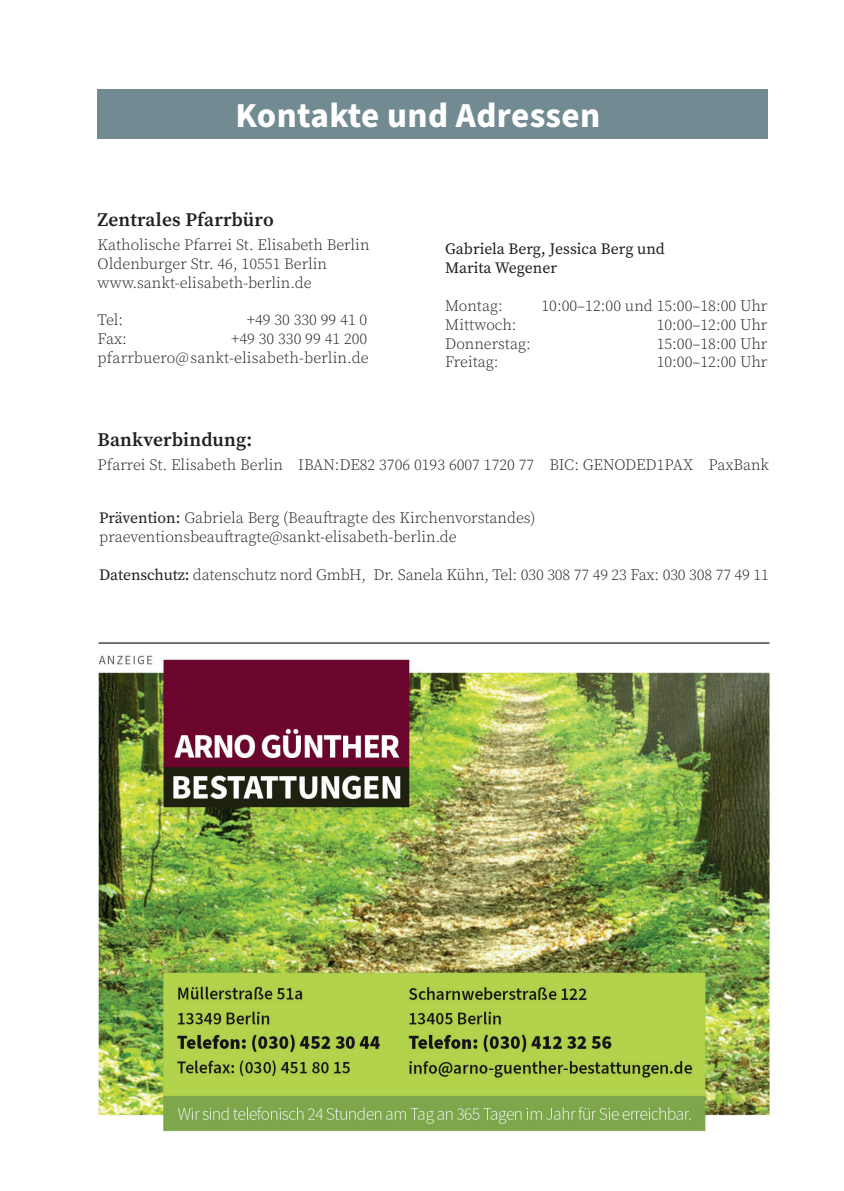
<style>
.page{position:relative;width:844px;height:1191px;background:#fff}
.page>*{position:absolute;margin:0;border:0;box-sizing:border-box;transform-origin:0 0}
.t1{font:700 35px "Source Sans Pro";letter-spacing:.01em;color:#fff}
.t2{font:600 19.25px "Source Serif Pro";letter-spacing:.01em;color:#231f20}
.t3{font:300 15.75px/18.9px "Source Serif Pro";color:#231f20}
.t4{font:15.75px/18.9px "Source Serif Pro";color:#231f20}
.s1{font-weight:400}
</style>
<div class="page">
<div style="left:98px;top:89px;width:669px;height:49px;background:#728a92"></div>
<img style="left:98px;top:642px;width:671px;height:490px">
<h1 class="t1" style="left:235px;top:92px;width:366px">Kontakte und Adressen</h1>
<p class="t2" style="left:98px;top:206px;width:178px">Zentrales Pfarrbüro</p>
<p class="t3" style="left:98px;top:235px;width:273px">Katholische Pfarrei St. Elisabeth Berlin<br>Oldenburger Str. 46, 10551 Berlin www.sankt-elisabeth-berlin.de</p>
<p class="t3" style="left:98px;top:311px;width:27px">Tel:</p>
<p class="t3" style="left:246px;top:311px;width:122px">+49 30 330 99 41 0</p>
<p class="t3" style="left:98px;top:330px;width:31px">Fax:</p>
<p class="t3" style="left:98px;top:330px;width:272px;text-align:right">+49 30 330 99 41 200 pfarrbuero@sankt-elisabeth-berlin.de</p>
<p class="t4" style="left:445px;top:239px;width:221px">Gabriela Berg, Jessica Berg und<br>Marita Wegener</p>
<p class="t3" style="left:445px;top:296px;width:59px">Montag:</p>
<p class="t3" style="left:541px;top:296px;width:227px">10:00–12:00 und 15:00–18:00 Uhr</p>
<p class="t3" style="left:445px;top:315px;width:73px">Mittwoch:</p>
<p class="t3" style="left:656px;top:315px;width:112px">10:00–12:00 Uhr</p>
<p class="t3" style="left:445px;top:334px;width:87px">Donnerstag:</p>
<p class="t3" style="left:656px;top:334px;width:112px">15:00–18:00 Uhr</p>
<p class="t3" style="left:445px;top:353px;width:55px">Freitag:</p>
<p class="t3" style="left:656px;top:353px;width:112px">10:00–12:00 Uhr</p>
<p class="t2" style="left:98px;top:427px;width:156px">Bankverbindung:</p>
<p class="t3" style="left:98px;top:456px;width:672px">Pfarrei St. Elisabeth Berlin IBAN:DE82 3706 0193 6007 1720 77 BIC: GENODED1PAX PaxBank</p>
<p class="t3" style="left:99px;top:509px;width:437px"><span class="s1">Prävention:</span> Gabriela Berg (Beauftragte des Kirchenvorstandes) praeventionsbeauftragte@sankt-elisabeth-berlin.de</p>
<p class="t3" style="left:99px;top:565px;width:671px"><span class="s1">Datenschutz:</span> datenschutz nord GmbH, Dr. Sanela Kühn, Tel: 030 308 77 49 23 Fax: 030 308 77 49 11</p>
</div>
